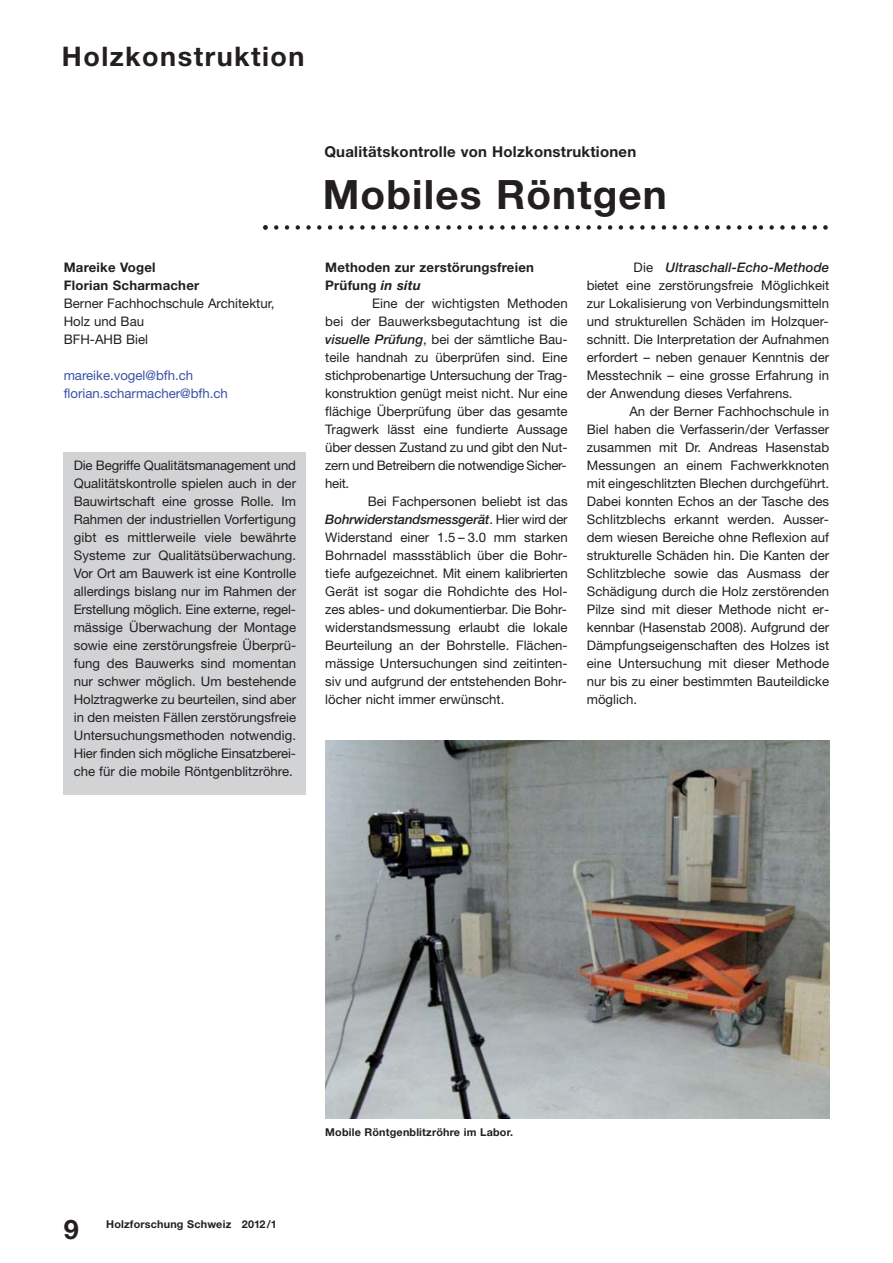
<style>
.page{position:relative;width:893px;height:1263px;background:#fff}
.page>*{position:absolute;margin:0;border:0;box-sizing:border-box;transform-origin:0 0}
.t1{font:700 40.5px "Helvetica Neue";letter-spacing:.025em;color:#231f20}
.t2{font:700 27px "Helvetica Neue";letter-spacing:.055em;color:#231f20}
.t3{font:700 15px "Helvetica Neue";letter-spacing:.015em;color:#231f20}
.t4{font:13.2px/18px "Helvetica Neue";color:#231f20;text-align:justify}
.t5{font:700 13.2px/18px "Helvetica Neue";letter-spacing:.015em;color:#231f20}
.t6{font:13.2px/18px "Helvetica Neue";color:#3953a4}
.t7{font:700 10.8px "Helvetica Neue";letter-spacing:.015em;color:#231f20}
.s1{font-style:italic}
.s2{font-weight:500;font-style:italic}
</style>
<div class="page">
<svg style="left:263px;top:225px;width:565px;height:5px"></svg>
<div style="left:64px;top:452px;width:242px;height:342px;background:#d1d3d4"></div>
<img style="left:325px;top:740px;width:504px;height:378px">
<h2 class="t2" style="left:62px;top:47px;width:244px">Holzkonstruktion</h2>
<p class="t5" style="left:64px;top:260px;width:137px">Mareike Vogel<br>Florian Scharmacher</p>
<p class="t4" style="left:64px;top:296px;width:212px;text-align:left">Berner Fachhochschule Architektur,<br>Holz und Bau<br>BFH-AHB Biel</p>
<p class="t6" style="left:64px;top:368px;width:166px">mareike.vogel@bfh.ch florian.scharmacher@bfh.ch</p>
<p class="t4" style="left:74px;top:458px;width:224px">Die Begriffe Qualitätsmanagement und Qualitätskontrolle spielen auch in der Bauwirtschaft eine grosse Rolle. Im Rahmen der industriellen Vorfertigung gibt es mittlerweile viele bewährte Systeme zur Qualitätsüberwachung.<br>Vor Ort am Bauwerk ist eine Kontrolle allerdings bislang nur im Rahmen der Erstellung möglich. Eine externe, regel&shy;mässige Überwachung der Montage sowie eine zerstörungsfreie Überprü&shy;fung des Bauwerks sind momentan nur schwer möglich. Um bestehende Holztragwerke zu beurteilen, sind aber in den meisten Fällen zerstörungsfreie Untersuchungsmethoden notwendig.<br>Hier finden sich mögliche Einsatzberei&shy;che für die mobile Röntgenblitzröhre.</p>
<p class="t3" style="left:324px;top:146px;width:313px">Qualitätskontrolle von Holzkonstruktionen</p>
<h1 class="t1" style="left:323px;top:180px;width:346px">Mobiles Röntgen</h1>
<p class="t5" style="left:325px;top:260px;width:210px">Methoden zur zerstörungsfreien<br>Prüfung <span class="s1">in situ</span></p>
<p class="t4" style="left:325px;top:296px;width:244px;text-indent:47px">Eine der wichtigsten Methoden bei der Bauwerksbegutachtung ist die <span class="s2">visuelle Prüfung</span>, bei der sämtliche Bau&shy;teile handnah zu überprüfen sind. Eine stichprobenartige Untersuchung der Trag&shy;konstruktion genügt meist nicht. Nur eine flächige Überprüfung über das gesamte Tragwerk lässt eine fundierte Aussage über dessen Zustand zu und gibt den Nut&shy;zern und Betreibern die notwendige Sicher&shy;heit.</p>
<p class="t4" style="left:325px;top:494px;width:244px;text-indent:43px">Bei Fachpersonen beliebt ist das <span class="s2">Bohrwiderstandsmessgerät</span>. Hier wird der Widerstand einer 1.5 – 3.0 mm starken Bohrnadel massstäblich über die Bohr&shy;tiefe aufgezeichnet. Mit einem kalibrierten Gerät ist sogar die Rohdichte des Hol&shy;zes ables- und dokumentierbar. Die Bohr&shy;widerstandsmessung erlaubt die lokale Beurteilung an der Bohrstelle. Flächen&shy;mässige Untersuchungen sind zeitinten&shy;siv und aufgrund der entstehenden Bohr&shy;löcher nicht immer erwünscht.</p>
<p class="t4" style="left:587px;top:260px;width:244px;text-indent:47px">Die <span class="s2">Ultraschall-Echo-Methode </span>bietet eine zerstörungsfreie Möglichkeit zur Lokalisierung von Verbindungsmitteln und strukturellen Schäden im Holzquer&shy;schnitt. Die Interpretation der Aufnahmen erfordert – neben genauer Kenntnis der Messtechnik – eine grosse Erfahrung in der Anwendung dieses Verfahrens.</p>
<p class="t4" style="left:587px;top:404px;width:244px;text-indent:43px">An der Berner Fachhochschule in Biel haben die Verfasserin/der Verfasser zusammen mit Dr. Andreas Hasenstab Messungen an einem Fachwerkknoten mit eingeschlitzten Blechen durchgeführt.<br>Da bei konnten Echos an der Tasche des Schlitzblechs erkannt werden. Ausser&shy;dem wiesen Bereiche ohne Reflexion auf strukturelle Schäden hin. Die Kanten der Schlitzbleche sowie das Ausmass der Schädigung durch die Holz zerstörenden Pilze sind mit dieser Methode nicht er - kennbar (Hasenstab 2008). Aufgrund der Dämpfungseigenschaften des Holzes ist eine Untersuchung mit dieser Methode nur bis zu einer bestimmten Bauteildicke möglich.</p>
<h2 class="t2" style="left:64px;top:1220px;width:17px">9</h2>
<p class="t7" style="left:106px;top:1220px;width:172px">Holzforschung Schweiz 2012/1</p>
<p class="t7" style="left:325px;top:1128px;width:189px">Mobile Röntgenblitzröhre im Labor.</p>
</div>
